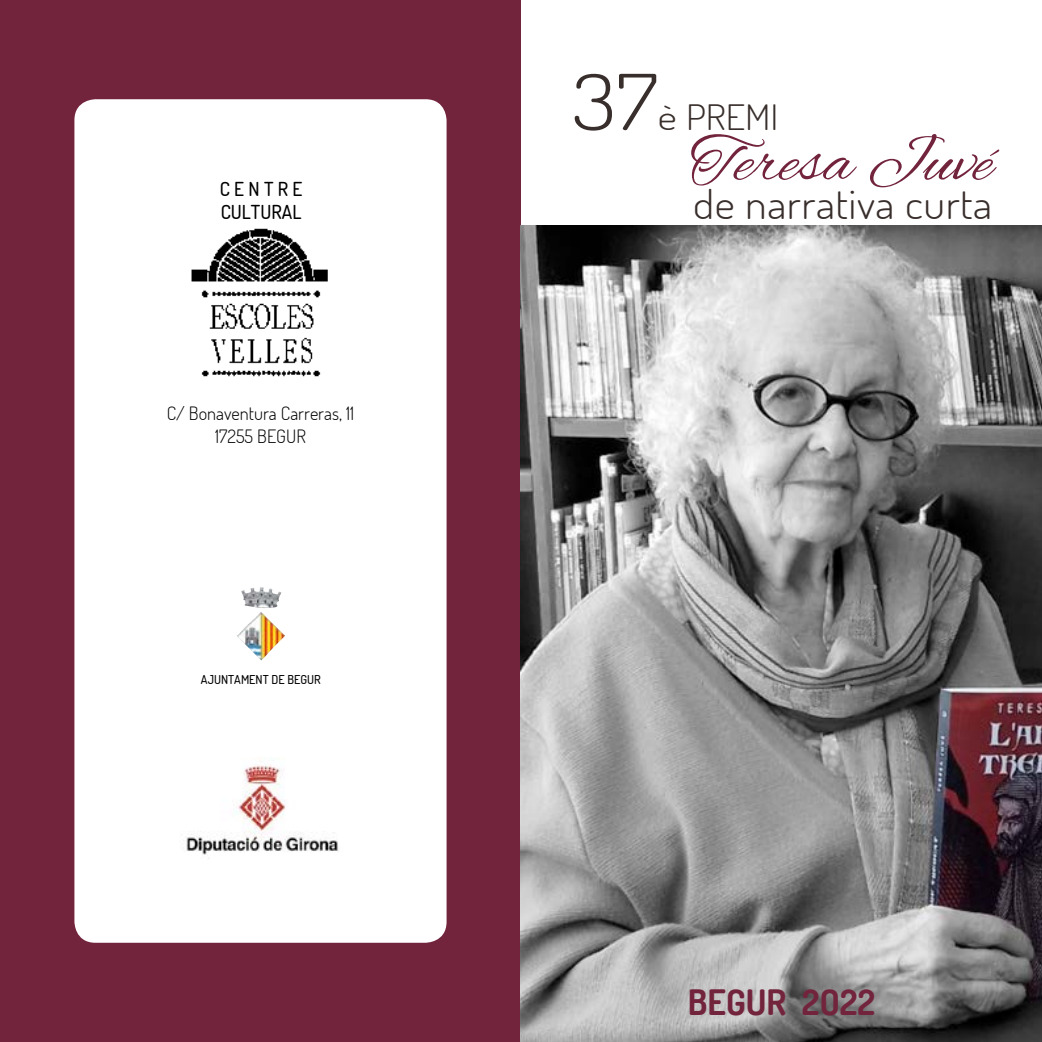
<style>
.page{position:relative;width:1042px;height:1042px;background:#fff}
.page>*{position:absolute;margin:0;border:0;box-sizing:border-box;transform-origin:0 0}
.t1{font:63px "Alex Brush";color:#73243d;scale:1.1 1}
.t2{font:300 40.25px "Dosis";letter-spacing:.01em;color:#382e2b;scale:1.1 1}
.t3{font:700 35px "Dosis";color:#73243d}
.t4{font:300 35px "Dosis";color:#382e2b;scale:1.2 1}
.t5{font:500 19.25px/23.1px "Dosis";color:#000}
.t6{font:300 18.38px/22.8px "Dosis";color:#000;text-align:center}
.t7{font:500 12.25px "Dosis";color:#000}
.s1{font-size:77px}
</style>
<div class="page">
<div style="left:0;top:0;width:520px;height:1042px;background:#73243d"></div>
<div style="left:74px;top:99px;width:372px;height:844px;background:#fff;border-radius:21px"></div>
<img style="left:520px;top:226px;width:522px;height:816px">
<img style="left:191px;top:228px;width:137px;height:149px">
<img style="left:237px;top:587px;width:48px;height:73px">
<img style="left:186px;top:757px;width:153px;height:102px">
<p class="t5" style="left:220px;top:177px;width:84px">CENTRE<br>CULTURAL</p>
<p class="t6" style="left:167px;top:401px;width:189px">C/ Bonaventura Carreras, 11<br>17255 BEGUR</p>
<p class="t7" style="left:201px;top:672px;width:121px">AJUNTAMENT DE BEGUR</p>
<h3 class="t4" style="left:572px;top:94px;width:174px"><span class="s1">37</span>è Premi</h3>
<h1 class="t1" style="left:690px;top:127px;width:276px">Teresa Juvé</h1>
<h2 class="t2" style="left:693px;top:178px;width:273px">de narrativa curta</h2>
<h3 class="t3" style="left:688px;top:979px;width:189px">BEGUR 2O22</h3>
</div>
